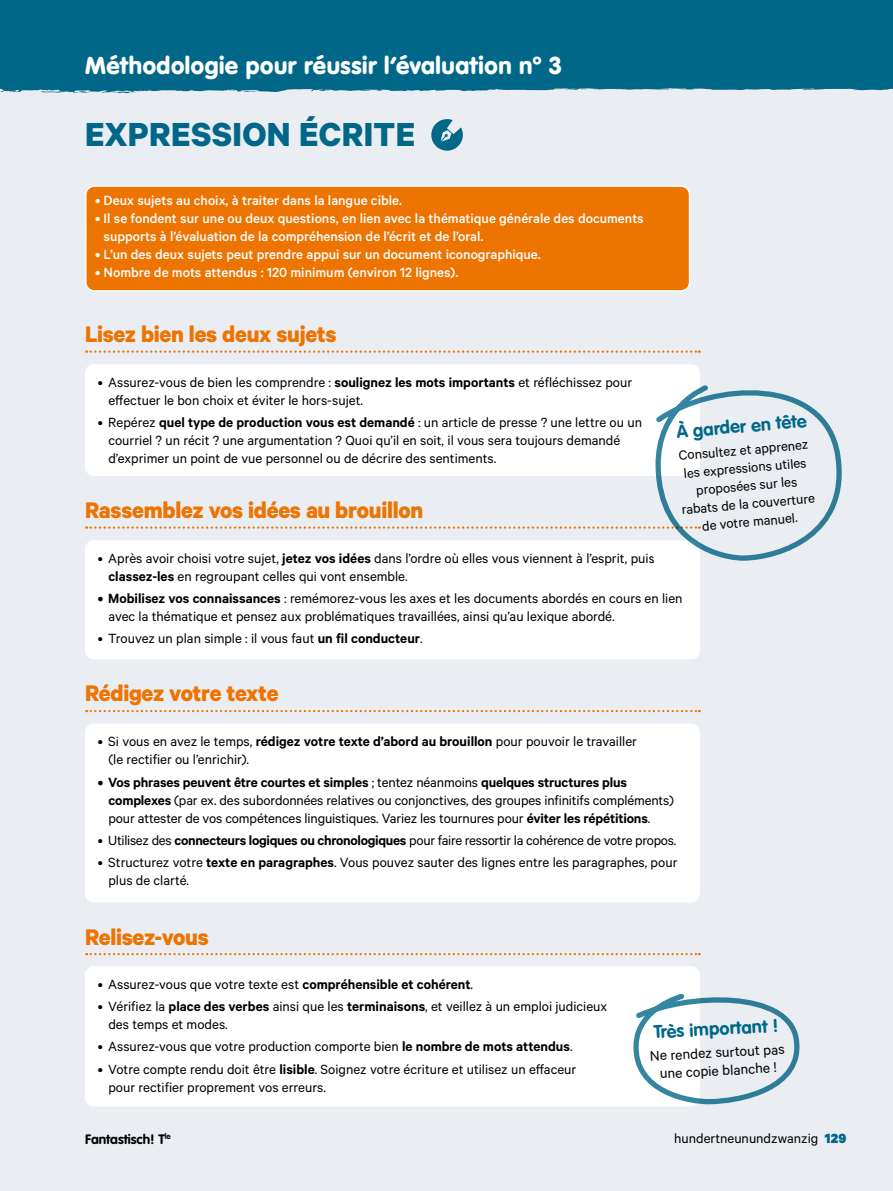
<style>
.page{position:relative;width:893px;height:1191px;background:#eaeef3}
.page>*{position:absolute;margin:0;border:0;box-sizing:border-box;transform-origin:0 0}
.BAC_T1{font:700 37.5px "Calibre";letter-spacing:.01em;color:#006789}
.BAC_T2{font:700 25.5px "Calibre";letter-spacing:-.01em;color:#ee7402}
.t1{font:900 24px "VAG Rounded Std";letter-spacing:.02em;color:#fff}
.R_titulos_recursos{font:700 18px "VAG Rounded Std";color:#006789}
.sub_enunciados_bolit{font:15.75px/18px "Calibre";color:#000;text-align:center}
.R_titulos_recursos-2{font:15px/18px "Calibre";color:#000}
.BAC_lista_caja_naran{font:500 15px/18px "Calibre";color:#fff}
.R_titulos_recursos-3{font:15px "Calibre";letter-spacing:-.02em;color:#000}
.footer_number_page{font:15px "Calibre";color:#000}
.t2{font:700 13.5px "VAG Rounded Std";color:#000}
.s1{font-weight:600}
.s2{font-weight:900;color:#006789}
</style>
<div class="page">
<div style="left:1px;top:0;width:892px;height:93px;background:#006789"></div>
<svg style="left:0;top:0;width:1px;height:92px"></svg>
<svg style="left:431px;top:119px;width:32px;height:32px"></svg>
<div style="left:86px;top:186px;width:603px;height:105px;background:#ee7402;border-radius:9px"></div>
<div style="left:85px;top:185px;width:605px;height:107px;border:2px solid #fff;border-radius:9px"></div>
<svg style="left:86px;top:350px;width:614px;height:3px"></svg>
<div style="left:85px;top:364px;width:615px;height:112px;background:#fff;border-radius:9px"></div>
<div style="left:85px;top:540px;width:615px;height:119px;background:#fff;border-radius:9px"></div>
<svg style="left:86px;top:710px;width:614px;height:2px"></svg>
<div style="left:85px;top:723px;width:615px;height:179px;background:#fff;border-radius:9px"></div>
<svg style="left:86px;top:953px;width:614px;height:2px"></svg>
<div style="left:85px;top:966px;width:615px;height:140px;background:#fff;border-radius:9px"></div>
<svg style="left:86px;top:385px;width:756px;height:176px"></svg>
<svg style="left:633px;top:994px;width:167px;height:112px"></svg>
<h3 class="t1" style="left:85px;top:51px;width:478px">Méthodologie pour réussir l’évaluation nº 3</h3>
<p class="BAC_T1" style="left:85px;top:112px;width:332px">EXPRESSION ÉCRITE</p>
<p class="BAC_lista_caja_naran" style="left:95px;top:191px;width:309px">• Deux sujets au choix, à traiter dans la langue cible.</p>
<p class="BAC_lista_caja_naran" style="left:104px;top:209px;width:542px;text-indent:-9px">• Il se fondent sur une ou deux questions, en lien avec la thématique générale des documents supports à l’évaluation de la compréhension de l’écrit et de l’oral.</p>
<p class="BAC_lista_caja_naran" style="left:95px;top:245px;width:447px">• L’un des deux sujets peut prendre appui sur un document iconographique.</p>
<p class="BAC_lista_caja_naran" style="left:95px;top:263px;width:365px">• Nombre de mots attendus : 120 minimum (environ 12 lignes).</p>
<p class="BAC_T2" style="left:85px;top:318px;width:253px">Lisez bien les deux sujets</p>
<p class="R_titulos_recursos-2" style="left:108px;top:372px;width:525px;text-indent:-11px">• Assurez-vous de bien les comprendre : <span class="s1">soulignez les mots importants</span> et réfléchissez pour effectuer le bon choix et éviter le hors-sujet.</p>
<p class="R_titulos_recursos-2" style="left:108px;top:413px;width:535px;text-indent:-11px">• Repérez <span class="s1">quel type de production vous est demandé</span> : un article de presse ? une lettre ou un courriel ? un récit ? une argumentation ? Quoi qu’il en soit, il vous sera toujours demandé d’exprimer un point de vue personnel ou de décrire des sentiments.</p>
<p class="BAC_T2" style="left:85px;top:494px;width:340px">Rassemblez vos idées au brouillon</p>
<p class="R_titulos_recursos-2" style="left:108px;top:548px;width:548px;text-indent:-11px">• Après avoir choisi votre sujet, <span class="s1">jetez vos idées</span> dans l’ordre où elles vous viennent à l’esprit, puis <span class="s1">classez-les</span> en regroupant celles qui vont ensemble.</p>
<p class="R_titulos_recursos-2" style="left:108px;top:589px;width:576px;text-indent:-11px"><span class="s1">• Mobilisez vos connaissances</span> : remémorez-vous les axes et les documents abordés en cours en lien avec la thématique et pensez aux problématiques travaillées, ainsi qu’au lexique abordé.</p>
<p class="R_titulos_recursos-2" style="left:98px;top:629px;width:326px">• Trouvez un plan simple : il vous faut <span class="s1">un fil conducteur</span>.</p>
<p class="BAC_T2" style="left:85px;top:678px;width:195px">Rédigez votre texte</p>
<p class="R_titulos_recursos-2" style="left:108px;top:732px;width:530px;text-indent:-11px">• Si vous en avez le temps, <span class="s1">rédigez votre texte d’abord au brouillon</span> pour pouvoir le travailler (le rectifier ou l’enrichir).</p>
<p class="R_titulos_recursos-2" style="left:108px;top:772px;width:567px;text-indent:-11px"><span class="s1">• Vos phrases peuvent être courtes et simples</span> ; tentez néanmoins <span class="s1">quelques structures plus complexes</span> (par ex. des subordonnées relatives ou conjonctives, des groupes infinitifs compléments) pour attester de vos compétences linguistiques. Variez les tournures pour <span class="s1">éviter les répétitions</span>.</p>
<p class="R_titulos_recursos-3" style="left:98px;top:831px;width:580px">• Utilisez des <span class="s1">connecteurs logiques ou chronologiques</span> pour faire ressortir la cohérence de votre propos.</p>
<p class="R_titulos_recursos-2" style="left:108px;top:853px;width:571px;text-indent:-11px">• Structurez votre <span class="s1">texte en paragraphes</span>. Vous pouvez sauter des lignes entre les paragraphes, pour plus de clarté.</p>
<p class="R_titulos_recursos" style="left:675px;top:421px;width:132px;rotate:-5deg">À garder en tête</p>
<p class="R_titulos_recursos-2" style="left:676px;top:446px;width:135px;text-align:center;rotate:-5deg">Consultez et apprenez les expressions utiles proposées sur les rabats de la couverture de votre manuel.</p>
<p class="BAC_T2" style="left:85px;top:921px;width:125px">Relisez-vous</p>
<p class="R_titulos_recursos-2" style="left:98px;top:974px;width:377px">• Assurez-vous que votre texte est <span class="s1">compréhensible et cohérent</span>.</p>
<p class="R_titulos_recursos-2" style="left:108px;top:996px;width:500px;text-indent:-11px">• Vérifiez la <span class="s1">place des verbes</span> ainsi que les <span class="s1">terminaisons</span>, et veillez à un emploi judicieux des temps et modes.</p>
<p class="R_titulos_recursos-2" style="left:98px;top:1037px;width:476px">• Assurez-vous que votre production comporte bien <span class="s1">le nombre de mots attendus</span>.</p>
<p class="R_titulos_recursos-2" style="left:108px;top:1059px;width:469px;text-indent:-11px">• Votre compte rendu doit être <span class="s1">lisible</span>. Soignez votre écriture et utilisez un effaceur pour rectifier proprement vos erreurs.</p>
<p class="t2" style="left:85px;top:1131px;width:87px">Fantastisch! T<sup>le</sup></p>
<p class="R_titulos_recursos" style="left:653px;top:1021px;width:127px;rotate:-3deg">Très important !</p>
<p class="sub_enunciados_bolit" style="left:649px;top:1046px;width:136px;rotate:-3deg">Ne rendez surtout pas une copie blanche !</p>
<p class="footer_number_page" style="left:674px;top:1129px;width:173px">hundertneunundzwanzig <span class="s2">129</span></p>
</div>
